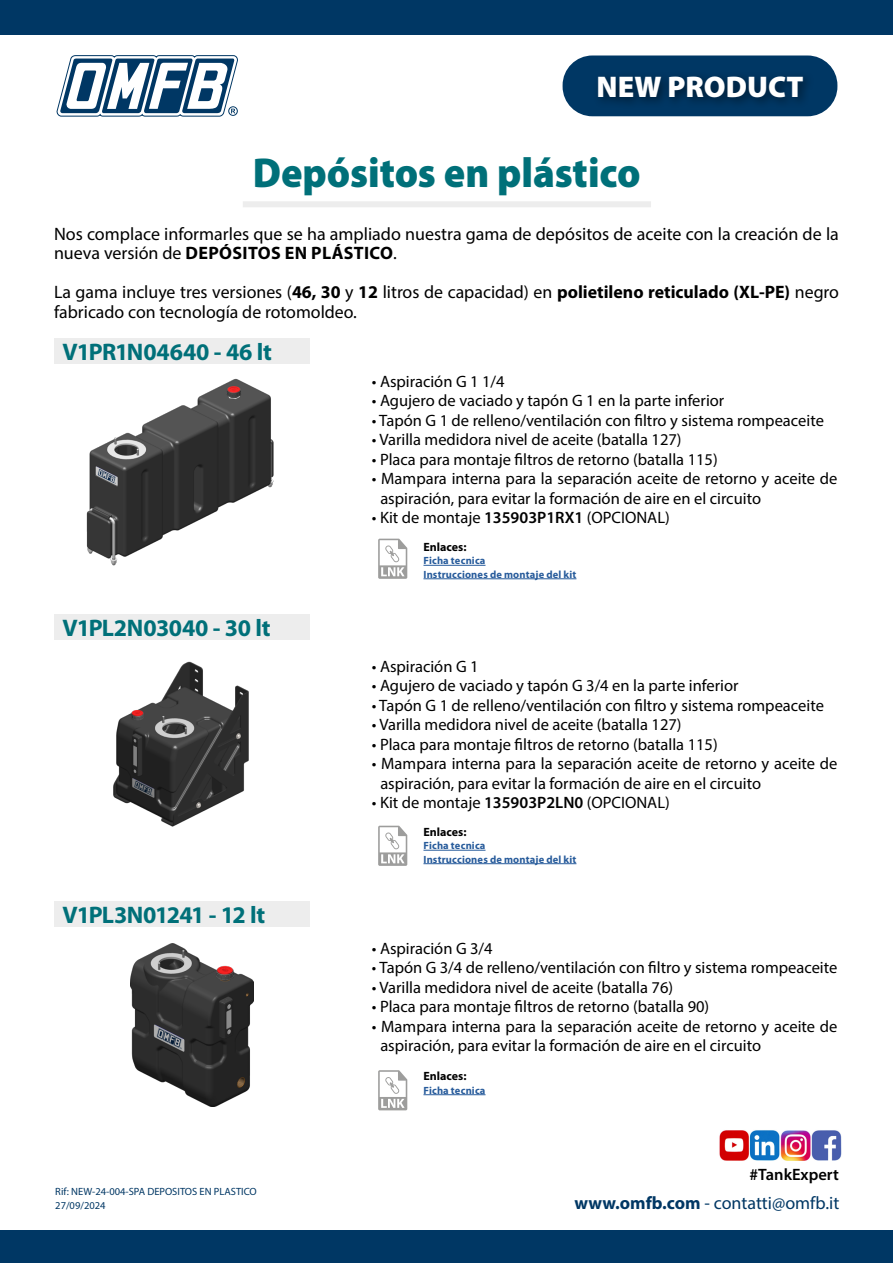
<style>
.page{position:relative;width:893px;height:1263px;background:#fff}
.page>*{position:absolute;margin:0;border:0;box-sizing:border-box;transform-origin:0 0}
.t1{font:900 42px "Myriad Pro";letter-spacing:-.005em;color:#007079;scale:.95 1}
.t2{font:900 30px "Myriad Pro";color:#fff}
.t3{font:700 24px "Myriad Pro";letter-spacing:-.025em;color:#007079}
.t4{font:18px/19.5px "Myriad Pro";color:#000}
.t5{font:18px "Myriad Pro";color:#003764}
.t6{font:16.5px/19.5px "Myriad Pro";color:#000}
.t7{font:16.5px "Myriad Pro";color:#000;scale:.96 1}
.t8{font:600 16.5px "Myriad Pro";color:#000}
.t9{font:700 12px "Myriad Pro";color:#000}
.t10{font:700 10.5px/13.5px "Myriad Pro";letter-spacing:.015em;color:#275b9b}
.t11{font:10.5px/14.1px "Myriad Pro";color:#003764}
.s1{font-weight:700}
.s2{font-weight:600}
</style>
<div class="page">
<svg style="left:56px;top:55px;width:182px;height:62px"></svg>
<div style="left:0;top:0;width:893px;height:34px;background:#003764"></div>
<div style="left:0;top:1230px;width:893px;height:33px;background:#003764"></div>
<div style="left:563px;top:56px;width:274px;height:60px;background:#003764;border-radius:30px"></div>
<div style="left:593px;top:71px;width:222px;height:38px;background:#000;opacity:.5"></div>
<div style="left:243px;top:201px;width:408px;height:6px;background:#ededed"></div>
<img style="left:719px;top:1130px;width:123px;height:31px">
<img style="left:86px;top:378px;width:188px;height:188px">
<img style="left:113px;top:661px;width:136px;height:166px">
<img style="left:130px;top:944px;width:124px;height:162px">
<div style="left:54px;top:338px;width:255px;height:26px;background:#ededed"></div>
<div style="left:54px;top:614px;width:255px;height:26px;background:#ededed"></div>
<div style="left:54px;top:901px;width:255px;height:26px;background:#ededed"></div>
<svg style="left:378px;top:539px;width:29px;height:40px"></svg>
<svg style="left:378px;top:826px;width:29px;height:40px"></svg>
<hr style="left:423px;top:850px;width:62px;height:1px;background:#275b9b">
<hr style="left:423px;top:863px;width:153px;height:1px;background:#275b9b">
<svg style="left:378px;top:1070px;width:29px;height:40px"></svg>
<hr style="left:423px;top:1094px;width:62px;height:1px;background:#275b9b">
<hr style="left:423px;top:565px;width:62px;height:1px;background:#275b9b">
<hr style="left:423px;top:578px;width:153px;height:1px;background:#275b9b">
<h2 class="t2" style="left:597px;top:70px;width:208px">NEW PRODUCT</h2>
<h1 class="t1" style="left:253px;top:149px;width:410px">Depósitos en plástico</h1>
<p class="t4" style="left:54px;top:224px;width:786px">Nos complace informarles que se ha ampliado nuestra gama de depósitos de aceite con la creación de la nueva versión de <span class="s1">DEPÓSITOS EN PLÁSTICO</span>.</p>
<p class="t4" style="left:54px;top:282px;width:786px">La gama incluye tres versiones (<span class="s1">46, 30</span> y <span class="s1">12</span> litros de capacidad) en <span class="s1">polietileno reticulado (XL-PE)</span> negro fabricado con tecnología de rotomoldeo.</p>
<h3 class="t3" style="left:63px;top:336px;width:211px">V1PR1N04640 - 46 lt</h3>
<h3 class="t3" style="left:63px;top:612px;width:210px">V1PL2N03040 - 30 lt</h3>
<h3 class="t3" style="left:63px;top:899px;width:204px">V1PL3N01241 - 12 lt</h3>
<p class="t11" style="left:55px;top:1184px;width:203px">Rif: NEW-24-004-SPA DEPOSITOS EN PLASTICO<br>27/09/2024</p>
<p class="t6" style="left:372px;top:371px;width:134px">• Aspiración G 1 1/4</p>
<p class="t6" style="left:372px;top:391px;width:354px">• Agujero de vaciado y tapón G 1 en la parte inferior</p>
<p class="t6" style="left:372px;top:410px;width:454px">• Tapón G 1 de relleno/ventilación con filtro y sistema rompeaceite</p>
<p class="t6" style="left:372px;top:430px;width:311px">• Varilla medidora nivel de aceite (batalla 127)</p>
<p class="t6" style="left:372px;top:449px;width:347px">• Placa para montaje filtros de retorno (batalla 115)</p>
<p class="t6" style="left:380px;top:469px;width:459px;text-indent:-8px">• Mampara interna para la separación aceite de retorno y aceite de aspiración, para evitar la formación de aire en el circuito</p>
<p class="t6" style="left:372px;top:508px;width:299px">• Kit de montaje <span class="s2">135903P1RX1</span> (OPCIONAL)</p>
<p class="t9" style="left:423px;top:539px;width:45px">Enlaces:</p>
<p class="t10" style="left:423px;top:554px;width:154px">Ficha tecnica<br>Instrucciones de montaje del kit</p>
<p class="t6" style="left:372px;top:656px;width:108px">• Aspiración G 1</p>
<p class="t6" style="left:372px;top:675px;width:368px">• Agujero de vaciado y tapón G 3/4 en la parte inferior</p>
<p class="t6" style="left:372px;top:695px;width:454px">• Tapón G 1 de relleno/ventilación con filtro y sistema rompeaceite</p>
<p class="t6" style="left:372px;top:714px;width:311px">• Varilla medidora nivel de aceite (batalla 127)</p>
<p class="t6" style="left:372px;top:734px;width:347px">• Placa para montaje filtros de retorno (batalla 115)</p>
<p class="t6" style="left:380px;top:753px;width:459px;text-indent:-8px">• Mampara interna para la separación aceite de retorno y aceite de aspiración, para evitar la formación de aire en el circuito</p>
<p class="t6" style="left:372px;top:792px;width:299px">• Kit de montaje <span class="s2">135903P2LN0</span> (OPCIONAL)</p>
<p class="t9" style="left:423px;top:824px;width:45px">Enlaces:</p>
<p class="t10" style="left:423px;top:838px;width:154px">Ficha tecnica<br>Instrucciones de montaje del kit</p>
<p class="t6" style="left:372px;top:938px;width:122px">• Aspiración G 3/4</p>
<p class="t7" style="left:372px;top:958px;width:486px">• Tapón G 3/4 de relleno/ventilación con filtro y sistema rompeaceite</p>
<p class="t6" style="left:372px;top:977px;width:303px">• Varilla medidora nivel de aceite (batalla 76)</p>
<p class="t6" style="left:372px;top:997px;width:339px">• Placa para montaje filtros de retorno (batalla 90)</p>
<p class="t6" style="left:380px;top:1016px;width:459px;text-indent:-8px">• Mampara interna para la separación aceite de retorno y aceite de aspiración, para evitar la formación de aire en el circuito</p>
<p class="t9" style="left:423px;top:1068px;width:45px">Enlaces:</p>
<p class="t10" style="left:423px;top:1083px;width:64px">Ficha tecnica</p>
<p class="t8" style="left:750px;top:1164px;width:91px">#TankExpert</p>
<p class="t5" style="left:574px;top:1192px;width:266px"><span class="s1">www.omfb.com</span> - contatti@omfb.it</p>
</div>
